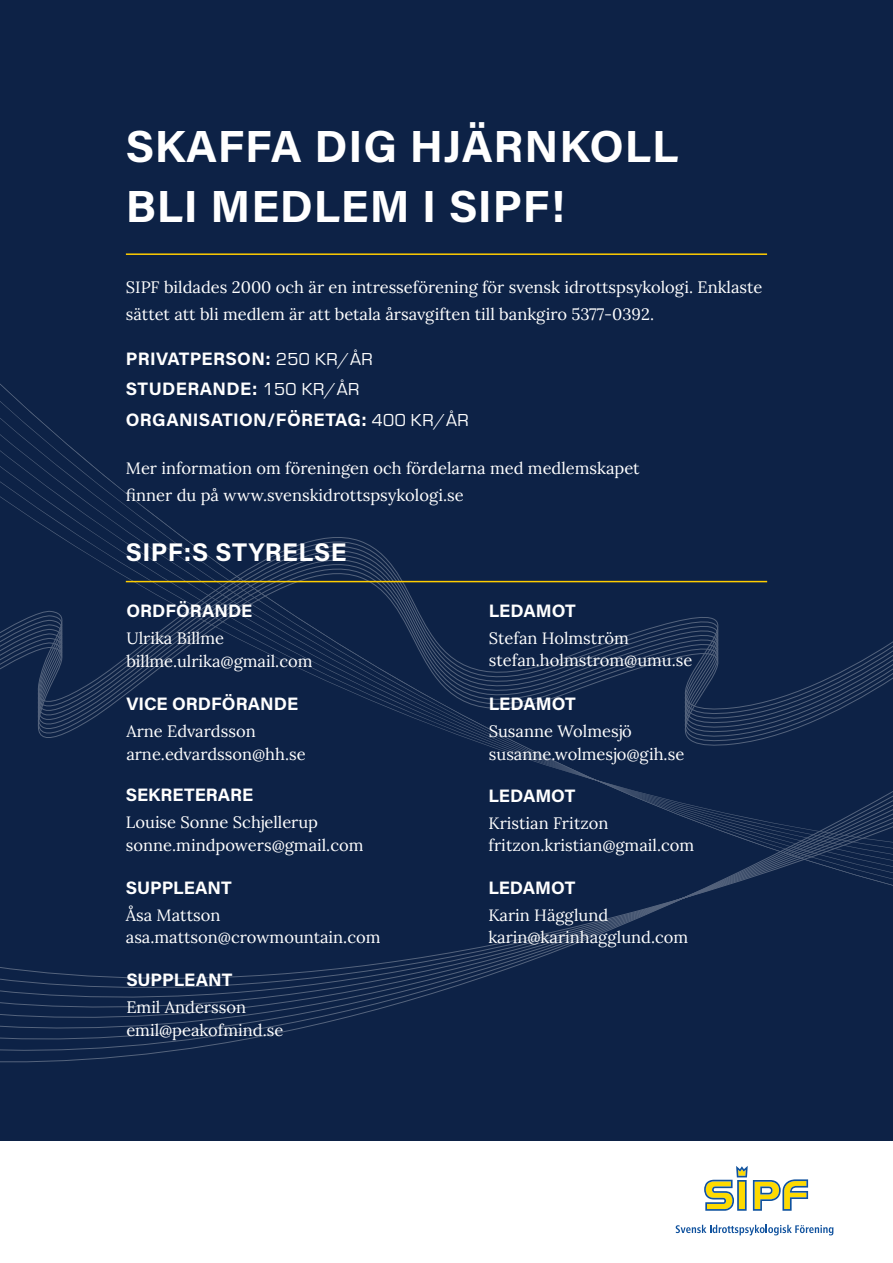
<style>
.page{position:relative;width:893px;height:1263px;background:#0d2246}
.page>*{position:absolute;margin:0;border:0;box-sizing:border-box;transform-origin:0 0}
.t1{font:700 45px/60px "Acumin Pro";letter-spacing:.015em;color:#fff}
.t2{font:700 25.5px "Acumin Pro";letter-spacing:.015em;color:#fff}
.t3{font:700 18px "Acumin Pro";color:#fff}
.t4{font:700 18px/30px "Acumin Pro";letter-spacing:.02em;color:#fff}
.t5{font:16.5px/22.5px "Lora";color:#fff}
.s1{font-family:"Eurostile";font-weight:400}
</style>
<div class="page">
<svg style="left:0;top:550px;width:893px;height:176px"></svg>
<svg style="left:0;top:772px;width:893px;height:291px"></svg>
<hr style="left:126px;top:253px;width:641px;height:2px;background:#ffcd00">
<hr style="left:126px;top:581px;width:641px;height:1px;background:#ffcd00">
<div style="left:0;top:1141px;width:893px;height:122px;background:#fff"></div>
<svg style="left:676px;top:1225px;width:157px;height:10px"></svg>
<svg style="left:704px;top:1166px;width:104px;height:45px"></svg>
<h1 class="t1" style="left:126px;top:114px;width:554px">SKAFFA DIG HJÄRNKOLL<br>BLI MEDLEM I SIPF!</h1>
<p class="t5" style="left:126px;top:272px;width:638px;line-height:27px">SIPF bildades 2000 och är en intresseförening för svensk idrottspsykologi. Enklaste sättet att bli medlem är att betala årsavgiften till bankgiro 5377-0392.</p>
<p class="t4" style="left:126px;top:343px;width:344px">PRIVATPERSON: <span class="s1">250 KR/ÅR<br></span>STUDERANDE: <span class="s1">150 KR/ÅR<br></span>ORGANISATION/FÖRETAG: <span class="s1">400 KR/ÅR</span></p>
<p class="t5" style="left:126px;top:453px;width:515px;line-height:27px">Mer information om föreningen och fördelarna med medlemskapet finner du på www.svenskidrottspsykologi.se</p>
<h2 class="t2" style="left:126px;top:534px;width:222px">SIPF:S STYRELSE</h2>
<p class="t3" style="left:126px;top:598px;width:128px">ORDFÖRANDE</p>
<p class="t5" style="left:126px;top:626px;width:188px">Ulrika Billme billme.ulrika@gmail.com</p>
<p class="t3" style="left:126px;top:691px;width:173px">VICE ORDFÖRANDE</p>
<p class="t5" style="left:126px;top:719px;width:181px">Arne Edvardsson arne.edvardsson@hh.se</p>
<p class="t3" style="left:126px;top:782px;width:129px">SEKRETERARE</p>
<p class="t5" style="left:126px;top:810px;width:239px">Louise Sonne Schjellerup sonne.mindpowers@gmail.com</p>
<p class="t3" style="left:126px;top:875px;width:108px">SUPPLEANT</p>
<p class="t5" style="left:126px;top:902px;width:256px">Åsa Mattson asa.mattson@crowmountain.com</p>
<p class="t3" style="left:126px;top:967px;width:108px">SUPPLEANT</p>
<p class="t5" style="left:126px;top:995px;width:159px">Emil Andersson emil@peakofmind.se</p>
<p class="t3" style="left:489px;top:598px;width:88px">LEDAMOT</p>
<p class="t5" style="left:489px;top:625px;width:205px">Stefan Holmström stefan.holmstrom@umu.se</p>
<p class="t3" style="left:489px;top:691px;width:88px">LEDAMOT</p>
<p class="t5" style="left:489px;top:719px;width:197px">Susanne Wolmesjö susanne.wolmesjo@gih.se</p>
<p class="t3" style="left:488px;top:783px;width:88px">LEDAMOT</p>
<p class="t5" style="left:488px;top:810px;width:207px">Kristian Fritzon fritzon.kristian@gmail.com</p>
<p class="t3" style="left:488px;top:875px;width:88px">LEDAMOT</p>
<p class="t5" style="left:488px;top:902px;width:201px">Karin Hägglund karin@karinhagglund.com</p>
</div>
